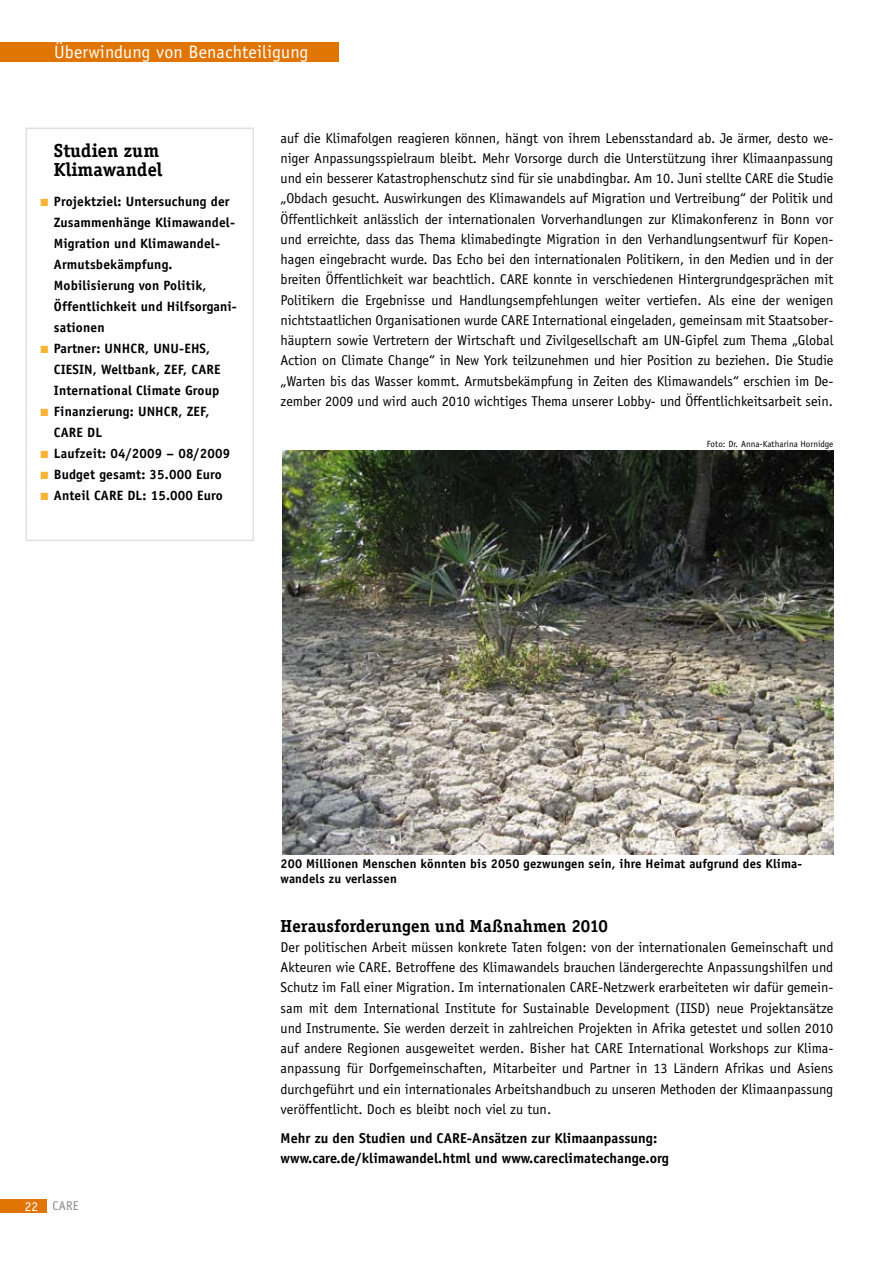
<style>
.page{position:relative;width:893px;height:1263px;background:#fff}
.page>*{position:absolute;margin:0;border:0;box-sizing:border-box;transform-origin:0 0}
.t1{font:700 19.5px/19.5px "Officina Serif";letter-spacing:.01em;color:#000}
.t2{font:700 18px "Officina Serif";letter-spacing:.005em;color:#000}
.t3{font:18px "Officina Sans";letter-spacing:.01em;color:#fff}
.t4{font:14.25px/20.2px "Officina Sans";letter-spacing:-.005em;color:#000;text-align:justify}
.t5{font:700 14.25px/20.2px "Officina Sans";color:#000}
.t6{font:700 13.5px "Officina Sans";letter-spacing:.01em;color:#000}
.t7{font:700 12.75px/15px "Officina Sans";letter-spacing:.01em;color:#000}
.t8{font:12.75px "Officina Sans";color:#87888a}
.t9{font:9px "Officina Sans";letter-spacing:.005em;color:#000}
.s1{font-family:"European Pi Three";font-weight:400;font-size:12px;color:#f8b334}
.s2{font-size:13.5px;color:#fff}
</style>
<div class="page">
<div style="left:0;top:1199px;width:47px;height:14px;background:#e17503"></div>
<div style="left:0;top:43px;width:339px;height:19px;background:#e17503"></div>
<img style="left:283px;top:450px;width:550px;height:404px">
<div style="left:26px;top:128px;width:228px;height:413px;border:2px solid #dfe0e1"></div>
<p class="t3" style="left:54px;top:41px;width:256px">Überwindung von Benachteiligung</p>
<h1 class="t1" style="left:54px;top:140px;width:110px">Studien zum<br>Klimawandel</h1>
<p class="t6" style="left:40px;top:193px;width:191px"><span class="s1">K</span> Projektziel: Untersuchung der</p>
<p class="t6" style="left:54px;top:214px;width:183px">Zusammenhänge Klimawandel-</p>
<p class="t6" style="left:54px;top:235px;width:168px">Migration und Klimawandel-</p>
<p class="t6" style="left:54px;top:256px;width:120px">Armutsbekämpfung.</p>
<p class="t6" style="left:54px;top:277px;width:154px">Mobilisierung von Politik,</p>
<p class="t6" style="left:54px;top:298px;width:185px">Öffentlichkeit und Hilfsorgani-</p>
<p class="t6" style="left:54px;top:319px;width:52px">sationen</p>
<p class="t6" style="left:40px;top:340px;width:171px"><span class="s1">K</span> Partner: UNHCR, UNU-EHS,</p>
<p class="t6" style="left:54px;top:361px;width:168px">CIESIN, Weltbank, ZEF, CARE</p>
<p class="t6" style="left:54px;top:382px;width:167px">International Climate Group</p>
<p class="t6" style="left:40px;top:403px;width:171px"><span class="s1">K</span> Finanzierung: UNHCR, ZEF,</p>
<p class="t6" style="left:54px;top:424px;width:50px">CARE DL</p>
<p class="t6" style="left:40px;top:445px;width:191px"><span class="s1">K</span> Laufzeit: 04/2009 – 08/2009</p>
<p class="t6" style="left:40px;top:466px;width:183px"><span class="s1">K</span> Budget gesamt: 35.000 Euro</p>
<p class="t6" style="left:40px;top:487px;width:184px"><span class="s1">K</span> Anteil CARE DL: 15.000 Euro</p>
<p class="t4" style="left:281px;top:128px;width:554px">auf die Klimafolgen reagieren können, hängt von ihrem Lebensstandard ab. Je ärmer, desto we&shy;niger Anpassungsspielraum bleibt. Mehr Vorsorge durch die Unterstützung ihrer Klimaanpassung und ein besserer Katastrophenschutz sind für sie unabdingbar. Am 10. Juni stellte CARE die Studie „Obdach gesucht. Auswirkungen des Klimawandels auf Migration und Vertreibung“ der Politik und Öffentlichkeit anlässlich der internationalen Vorverhandlungen zur Klimakonferenz in Bonn vor und erreichte, dass das Thema klimabedingte Migration in den Verhandlungsentwurf für Kopen&shy;hagen eingebracht wurde. Das Echo bei den internationalen Politikern, in den Medien und in der breiten Öffentlichkeit war beachtlich. CARE konnte in verschiedenen Hintergrundgesprächen mit Politikern die Ergebnisse und Handlungsempfehlungen weiter vertiefen. Als eine der wenigen nichtstaatlichen Organisationen wurde CARE International eingeladen, gemeinsam mit Staatsober&shy;häuptern sowie Vertretern der Wirtschaft und Zivilgesellschaft am UN-Gipfel zum Thema „Global Action on Climate Change“ in New York teilzunehmen und hier Position zu beziehen. Die Studie „Warten bis das Wasser kommt. Armutsbekämpfung in Zeiten des Klimawandels“ erschien im De&shy;zember 2009 und wird auch 2010 wichtiges Thema unserer Lobby- und Öffentlichkeitsarbeit sein.</p>
<p class="t9" style="left:707px;top:438px;width:128px">Foto: Dr. Anna-Katharina Hornidge</p>
<p class="t8" style="left:25px;top:1198px;width:55px"><span class="s2">22</span> CARE</p>
<p class="t7" style="left:281px;top:856px;width:523px">200 Millionen Menschen könnten bis 2050 gezwungen sein, ihre Heimat aufgrund des Klima&shy;wandels zu verlassen</p>
<p class="t2" style="left:281px;top:915px;width:329px">Herausforderungen und Maßnahmen 2010</p>
<p class="t4" style="left:281px;top:937px;width:554px">Der politischen Arbeit müssen konkrete Taten folgen: von der internationalen Gemeinschaft und Akteuren wie CARE. Betroffene des Klimawandels brauchen ländergerechte Anpassungshilfen und Schutz im Fall einer Migration. Im internationalen CARE-Netzwerk erarbeiteten wir dafür gemein&shy;sam mit dem International Institute for Sustainable Development (IISD) neue Projektansätze und Instrumente. Sie werden derzeit in zahlreichen Projekten in Afrika getestet und sollen 2010 auf andere Regionen ausgeweitet werden. Bisher hat CARE International Workshops zur Klima&shy;anpassung für Dorfgemeinschaften, Mitarbeiter und Partner in 13 Ländern Afrikas und Asiens durchgeführt und ein internationales Arbeitshandbuch zu unseren Methoden der Klimaanpassung veröffentlicht. Doch es bleibt noch viel zu tun.</p>
<p class="t5" style="left:281px;top:1127px;width:390px">Mehr zu den Studien und CARE-Ansätzen zur Klimaanpassung: www.care.de/klimawandel.html und www.careclimatechange.org</p>
</div>
